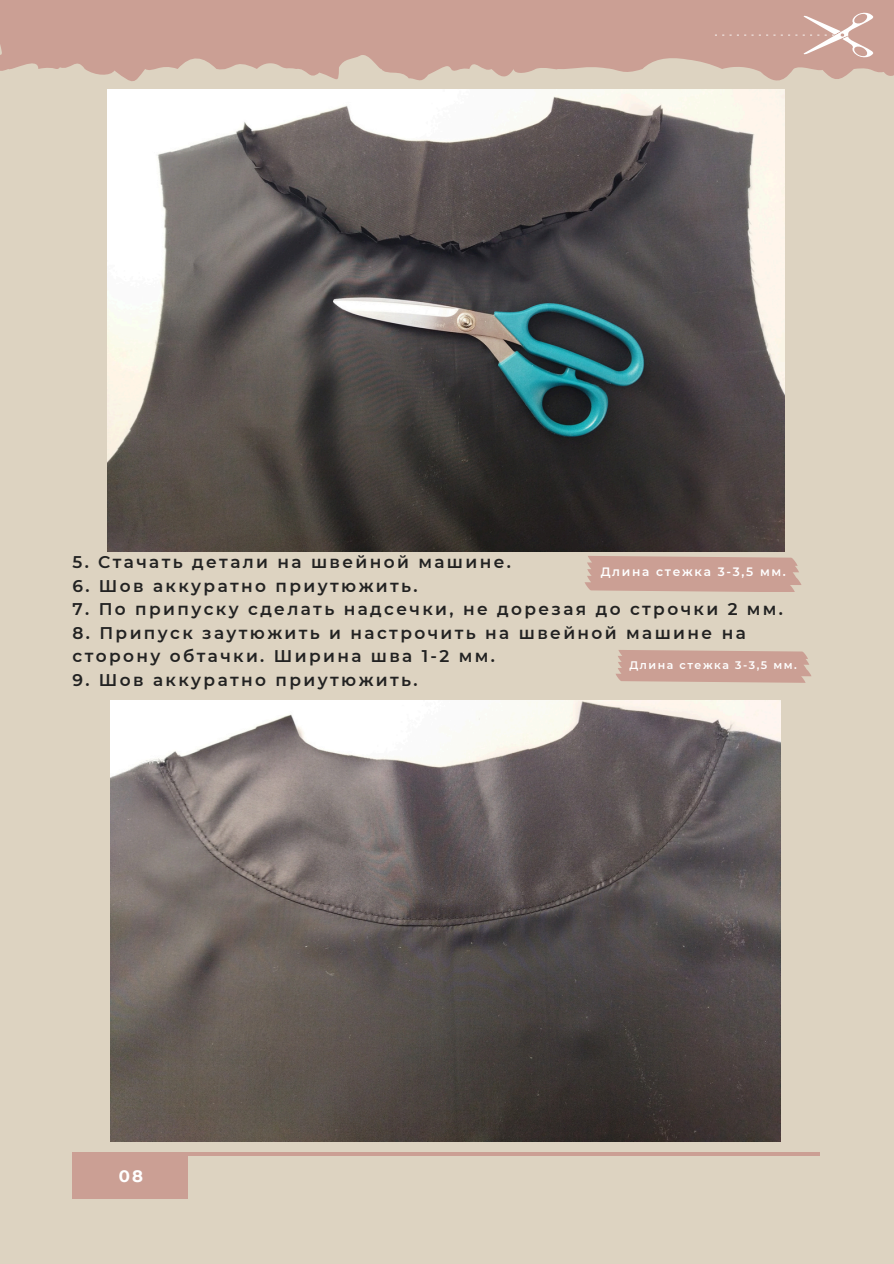
<style>
.page{position:relative;width:894px;height:1264px;background:#fff}
.page>*{position:absolute;margin:0;border:0;box-sizing:border-box;transform-origin:0 0}
.t1{font:600 16.95px/23.7px "Montserrat";letter-spacing:.14em;color:#222}
.t2{font:700 16.5px "Montserrat";color:#fff}
.t3{font:600 12.15px "Montserrat";letter-spacing:.14em;color:#fff}
.t4{font:600 10.95px "Montserrat";letter-spacing:.14em;color:#fff}
</style>
<div class="page">
<div style="left:0;top:0;width:893px;height:1263px;background:#ddd3c1"></div>
<div style="left:72px;top:1152px;width:115px;height:46px;background:#cb9f94"></div>
<hr style="left:72px;top:1152px;width:747px;height:3px;background:#cb9f94">
<svg style="left:0;top:0;width:893px;height:81px;fill:#cb9f94"></svg>
<svg style="left:744px;top:12px;width:131px;height:46px;background:#d0a99f"></svg>
<svg style="left:722px;top:35px;width:16px;height:1px"></svg>
<svg style="left:616px;top:650px;width:195px;height:32px;background:#cca297"></svg>
<img style="left:107px;top:90px;width:677px;height:461px">
<img style="left:111px;top:700px;width:669px;height:441px">
<svg style="left:585px;top:556px;width:216px;height:36px;background:#cca397"></svg>
<p class="t1" style="left:72px;top:550px;width:440px">5. Стачать детали на швейной машине.</p>
<p class="t1" style="left:72px;top:573px;width:346px">6. Шов аккуратно приутюжить.</p>
<p class="t1" style="left:72px;top:597px;width:712px">7. По припуску сделать надсечки, не дорезая до строчки 2 мм.</p>
<p class="t1" style="left:72px;top:621px;width:674px">8. Припуск заутюжить и настрочить на швейной машине на сторону обтачки. Ширина шва 1-2 мм.</p>
<p class="t1" style="left:72px;top:668px;width:346px">9. Шов аккуратно приутюжить.</p>
<p class="t3" style="left:600px;top:564px;width:187px">Длина стежка 3-3,5 мм.</p>
<p class="t4" style="left:629px;top:659px;width:169px">Длина стежка 3-3,5 мм.</p>
<h1 class="t2" style="left:119px;top:1166px;width:26px">08</h1>
</div>
